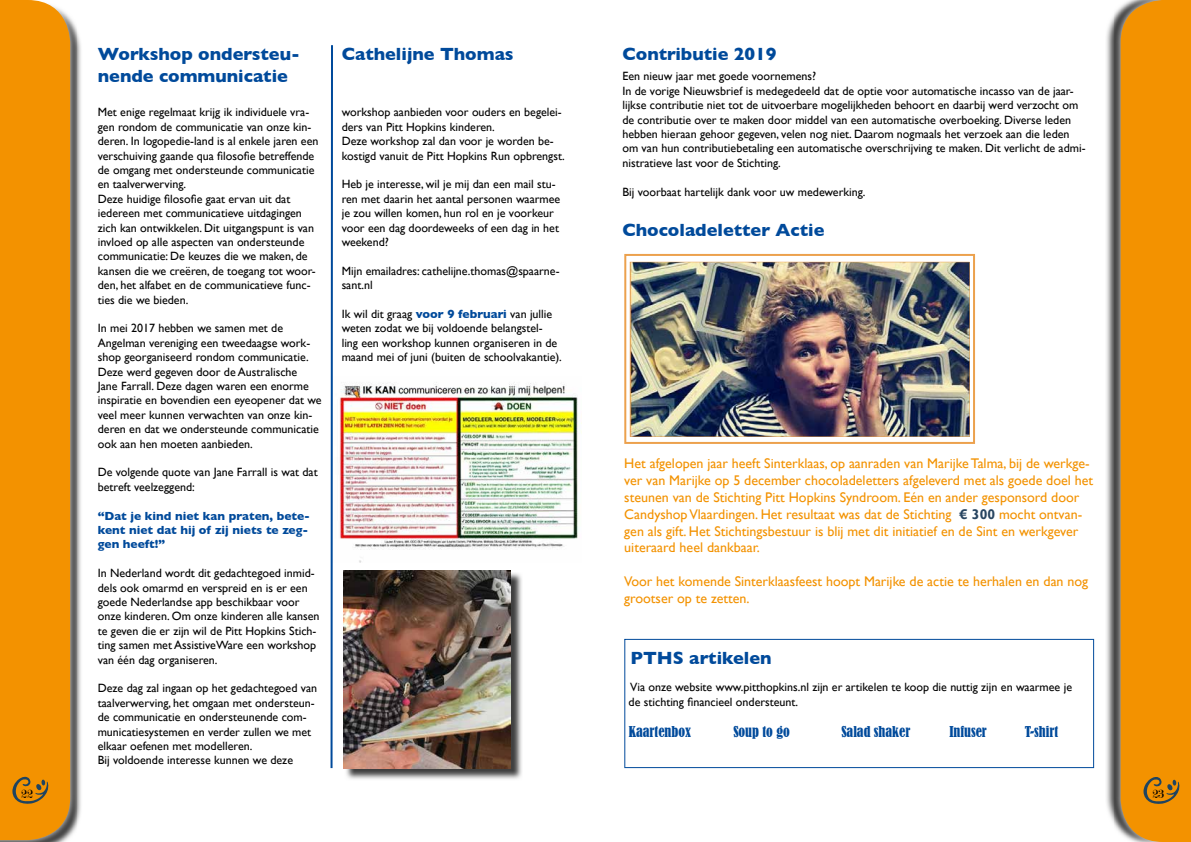
<style>
.page{position:relative;width:1191px;height:842px;background:#fff}
.page>*{position:absolute;margin:0;border:0;box-sizing:border-box;transform-origin:0 0}
.t1{font:700 18px/21.6px "Gill Sans";color:#004a9b}
.t2{font:14px/16.8px "Gill Sans";color:#f39200}
.t3{font:condensed 14px "Bernard";color:#004a9b}
.t4{font:13px "Modern";color:#000}
.t5{font:12px/14.4px "Gill Sans";color:#000}
.t6{font:12px/14.4px "Gill Sans";color:#000}
.t7{font:700 12px/14.4px "Gill Sans";color:#004a9b}
.s1{font-weight:700;color:#004a9b}
.s2{font-weight:700;color:#284561}
</style>
<div class="page">
<img style="left:77px;top:31px;width:4px;height:794px">
<img style="left:0;top:18px;width:77px;height:824px">
<div style="left:0;top:0;width:70px;height:840px;background:#f39200"></div>
<svg style="left:12px;top:777px;width:37px;height:27px"></svg>
<img style="left:1106px;top:7px;width:14px;height:825px">
<div style="left:1120px;top:0;width:71px;height:842px;background:#f39200"></div>
<svg style="left:1143px;top:777px;width:37px;height:27px"></svg>
<img style="left:624px;top:254px;width:351px;height:190px">
<img style="left:339px;top:382px;width:240px;height:180px">
<svg style="left:330px;top:45px;width:3px;height:723px;background:#5485bb"></svg>
<img style="left:345px;top:572px;width:177px;height:207px">
<img style="left:343px;top:571px;width:167px;height:197px">
<svg style="left:624px;top:639px;width:470px;height:129px"></svg>
<h1 class="t1" style="left:98px;top:43px;width:204px">Workshop ondersteu&shy;nende communicatie</h1>
<h1 class="t1" style="left:342px;top:43px;width:173px">Cathelijne Thomas</h1>
<h1 class="t1" style="left:622px;top:43px;width:156px">Contributie 2019</h1>
<p class="t6" style="left:622px;top:69px;width:464px">Een nieuw jaar met goede voornemens?<br>In de vorige Nieuwsbrief is medegedeeld dat de optie voor automatische incasso van de jaar&shy;lijkse contributie niet tot de uitvoerbare mogelijkheden behoort en daarbij werd verzocht om de contributie over te maken door middel van een automatische overboeking. Diverse leden hebben hieraan gehoor gegeven, velen nog niet. Daarom nogmaals het verzoek aan die leden om van hun contributiebetaling een automatische overschrijving te maken. Dit verlicht de admi&shy;nistratieve last voor de Stichting.</p>
<p class="t6" style="left:622px;top:184px;width:245px">Bij voorbaat hartelijk dank voor uw medewerking.</p>
<h1 class="t1" style="left:622px;top:219px;width:203px">Chocoladeletter Actie</h1>
<p class="t5" style="left:98px;top:105px;width:222px">Met enige regelmaat krijg ik individuele vra&shy;gen rondom de communicatie van onze kin&shy;deren. In logopedie-land is al enkele jaren een verschuiving gaande qua filosofie betreffende de omgang met ondersteunde communicatie en taalverwerving.<br>Deze huidige filosofie gaat ervan uit dat iedereen met communicatieve uitdagingen zich kan ontwikkelen. Dit uitgangspunt is van invloed op alle aspecten van ondersteunde communicatie: De keuzes die we maken, de kansen die we creëren, de toegang tot woor&shy;den, het alfabet en de communicatieve func&shy;ties die we bieden.</p>
<p class="t5" style="left:98px;top:321px;width:225px">In mei 2017 hebben we samen met de Angelman vereniging een tweedaagse work&shy;shop georganiseerd rondom communicatie.<br>Deze werd gegeven door de Australische<br>Jane Farrall. Deze dagen waren een enorme inspiratie en bovendien een eyeopener dat we veel meer kunnen verwachten van onze kin&shy;deren en dat we ondersteunde communicatie ook aan hen moeten aanbieden.</p>
<p class="t5" style="left:98px;top:465px;width:221px">De volgende quote van Jane Farrall is wat dat betreft veelzeggend:</p>
<p class="t7" style="left:98px;top:508px;width:214px">“Dat je kind niet kan praten, bete&shy;kent niet dat hij of zij niets te zeg&shy;gen heeft!”</p>
<p class="t5" style="left:98px;top:566px;width:223px">In Nederland wordt dit gedachtegoed inmid&shy;dels ook omarmd en verspreid en is er een goede Nederlandse app beschikbaar voor onze kinderen. Om onze kinderen alle kansen te geven die er zijn wil de Pitt Hopkins Stich&shy;ting samen met AssistiveWare een workshop van één dag organiseren.</p>
<p class="t5" style="left:98px;top:681px;width:221px">Deze dag zal ingaan op het gedachtegoed van taalverwerving, het omgaan met ondersteun&shy;de communicatie en ondersteunende com&shy;municatiesystemen en verder zullen we met elkaar oefenen met modelleren.<br>Bij voldoende interesse kunnen we deze</p>
<p class="t5" style="left:342px;top:105px;width:224px">workshop aanbieden voor ouders en begelei&shy;ders van Pitt Hopkins kinderen.<br>Deze workshop zal dan voor je worden be&shy;kostigd vanuit de Pitt Hopkins Run opbrengst.</p>
<p class="t5" style="left:342px;top:177px;width:220px">Heb je interesse, wil je mij dan een mail stu&shy;ren met daarin het aantal personen waarmee je zou willen komen, hun rol en je voorkeur voor een dag doordeweeks of een dag in het weekend?</p>
<p class="t5" style="left:342px;top:263px;width:219px">Mijn emailadres: cathelijne.thomas@spaarne&shy;sant.nl</p>
<p class="t5" style="left:342px;top:307px;width:222px">Ik wil dit graag <span class="s1">voor 9 februari</span> van jullie weten zodat we bij voldoende belangstel&shy;ling een workshop kunnen organiseren in de maand mei of juni (buiten de schoolvakantie).</p>
<p class="t2" style="left:624px;top:456px;width:470px">Het afgelopen jaar heeft Sinterklaas, op aanraden van Marijke Talma, bij de werkge&shy;ver van Marijke op 5 december chocoladeletters afgeleverd met als goede doel het steunen van de Stichting Pitt Hopkins Syndroom. Eén en ander gesponsord door Candyshop Vlaardingen. Het resultaat was dat de Stichting <span class="s2">€ 300</span> mocht ontvan&shy;gen als gift. Het Stichtingsbestuur is blij met dit initiatief en de Sint en werkgever uiteraard heel dankbaar.</p>
<p class="t2" style="left:624px;top:573px;width:465px">Voor het komende Sinterklaasfeest hoopt Marijke de actie te herhalen en dan nog grootser op te zetten.</p>
<h1 class="t1" style="left:630px;top:647px;width:143px">PTHS artikelen</h1>
<p class="t6" style="left:628px;top:680px;width:445px">Via onze website www.pitthopkins.nl zijn er artikelen te koop die nuttig zijn en waarmee je de stichting financieel ondersteunt.</p>
<p class="t3" style="left:629px;top:723px;width:64px">Kaartenbox</p>
<p class="t3" style="left:733px;top:723px;width:58px">Soup to go</p>
<p class="t3" style="left:841px;top:723px;width:71px">Salad shaker</p>
<p class="t3" style="left:949px;top:723px;width:39px">Infuser</p>
<p class="t3" style="left:1025px;top:723px;width:35px">T-shirt</p>
<p class="t4" style="left:21px;top:788px;width:13px">22</p>
<p class="t4" style="left:1152px;top:788px;width:13px">23</p>
</div>
